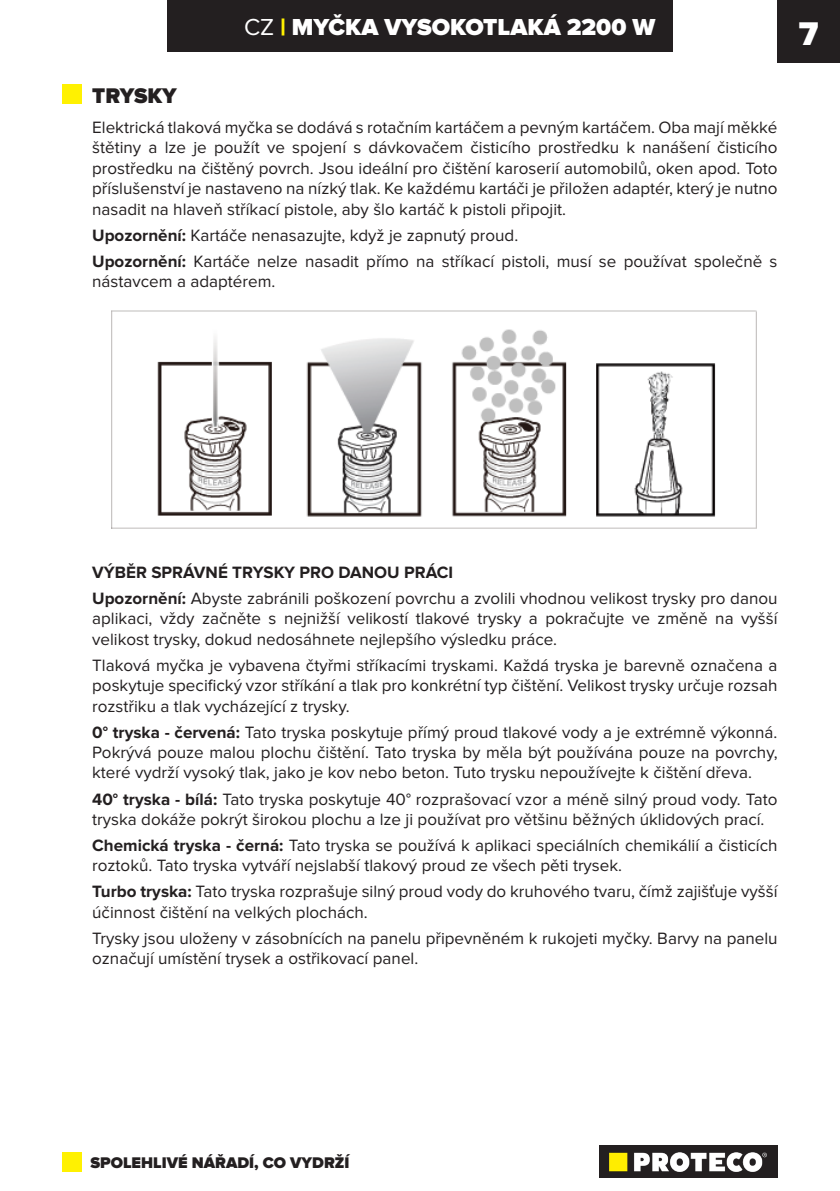
<style>
.page{position:relative;width:840px;height:1191px;background:#fff}
.page>*{position:absolute;margin:0;border:0;box-sizing:border-box;transform-origin:0 0}
.t1{font:900 34px "Proxima Nova";color:#fff}
.t2{font:900 24px "Proxima Nova";color:#fff}
.t3{font:900 22px "Proxima Nova";color:#231f20}
.t4{font:17px/20.4px "Proxima Nova";color:#231f20}
.t5{font:700 17px "Proxima Nova";color:#231f20}
.t6{font:900 16px "Proxima Nova";color:#231f20}
.s1{font-weight:400}
.s2{color:#fff101}
.s3{font-weight:700}
</style>
<div class="page">
<div style="left:777px;top:0;width:62px;height:62px;background:#231f20"></div>
<div style="left:167px;top:0;width:505px;height:51px;background:#231f20"></div>
<img style="left:599px;top:1145px;width:178px;height:33px">
<div style="left:62px;top:1152px;width:20px;height:19px;background:#fff101"></div>
<div style="left:62px;top:84px;width:20px;height:20px;background:#fff101"></div>
<img style="left:112px;top:310px;width:643px;height:219px">
<h2 class="t2" style="left:244px;top:13px;width:413px"><span class="s1">CZ</span> <span class="s2">|</span> MYČKA VYSOKOTLAKÁ 2200 W</h2>
<h1 class="t1" style="left:798px;top:14px;width:21px">7</h1>
<p class="t3" style="left:92px;top:83px;width:86px">TRYSKY</p>
<p class="t4" style="left:92px;top:118px;width:686px;text-align:justify">Elektrická tlaková myčka se dodává s rotačním kartáčem a pevným kartáčem. Oba mají měkké štětiny a lze je použít ve spojení s dávkovačem čisticího prostředku k nanášení čisticího prostředku na čištěný povrch. Jsou ideální pro čištění karoserií automobilů, oken apod. Toto příslušenství je nastaveno na nízký tlak. Ke každému kartáči je přiložen adaptér, který je nutno nasadit na hlaveň stříkací pistole, aby šlo kartáč k pistoli připojit.</p>
<p class="t4" style="left:92px;top:225px;width:427px"><span class="s3">Upozornění:</span> Kartáče nenasazujte, když je zapnutý proud.</p>
<p class="t4" style="left:92px;top:252px;width:686px"><span class="s3">Upozornění:</span> Kartáče nelze nasadit přímo na stříkací pistoli, musí se používat společně s nástavcem a adaptérem.</p>
<p class="t5" style="left:92px;top:562px;width:362px">VÝBĚR SPRÁVNÉ TRYSKY PRO DANOU PRÁCI</p>
<p class="t4" style="left:92px;top:588px;width:686px;text-align:justify"><span class="s3">Upozornění:</span> Abyste zabránili poškození povrchu a zvolili vhodnou velikost trysky pro danou aplikaci, vždy začněte s nejnižší velikostí tlakové trysky a pokračujte ve změně na vyšší velikost trysky, dokud nedosáhnete nejlepšího výsledku práce.</p>
<p class="t4" style="left:92px;top:655px;width:686px;text-align:justify">Tlaková myčka je vybavena čtyřmi stříkacími tryskami. Každá tryska je barevně označena a poskytuje specifický vzor stříkání a tlak pro konkrétní typ čištění. Velikost trysky určuje rozsah rozstřiku a tlak vycházející z trysky.</p>
<p class="t4" style="left:92px;top:722px;width:686px;text-align:justify"><span class="s3">0° tryska - červená:</span> Tato tryska poskytuje přímý proud tlakové vody a je extrémně výkonná.<br>Pokrývá pouze malou plochu čištění. Tato tryska by měla být používána pouze na povrchy, které vydrží vysoký tlak, jako je kov nebo beton. Tuto trysku nepoužívejte k čištění dřeva.</p>
<p class="t4" style="left:92px;top:789px;width:686px"><span class="s3">40° tryska - bílá:</span> Tato tryska poskytuje 40° rozprašovací vzor a méně silný proud vody. Tato tryska dokáže pokrýt širokou plochu a lze ji používat pro většinu běžných úklidových prací.</p>
<p class="t4" style="left:92px;top:836px;width:686px"><span class="s3">Chemická tryska - černá:</span> Tato tryska se používá k aplikaci speciálních chemikálií a čisticích roztoků. Tato tryska vytváří nejslabší tlakový proud ze všech pěti trysek.</p>
<p class="t4" style="left:92px;top:882px;width:686px"><span class="s3">Turbo tryska:</span> Tato tryska rozprašuje silný proud vody do kruhového tvaru, čímž zajišťuje vyšší účinnost čištění na velkých plochách.</p>
<p class="t4" style="left:92px;top:928px;width:686px">Trysky jsou uloženy v zásobnících na panelu připevněném k rukojeti myčky. Barvy na panelu označují umístění trysek a ostřikovací panel.</p>
<p class="t6" style="left:90px;top:1153px;width:260px">SPOLEHLIVÉ NÁŘADÍ, CO VYDRŽÍ</p>
</div>
